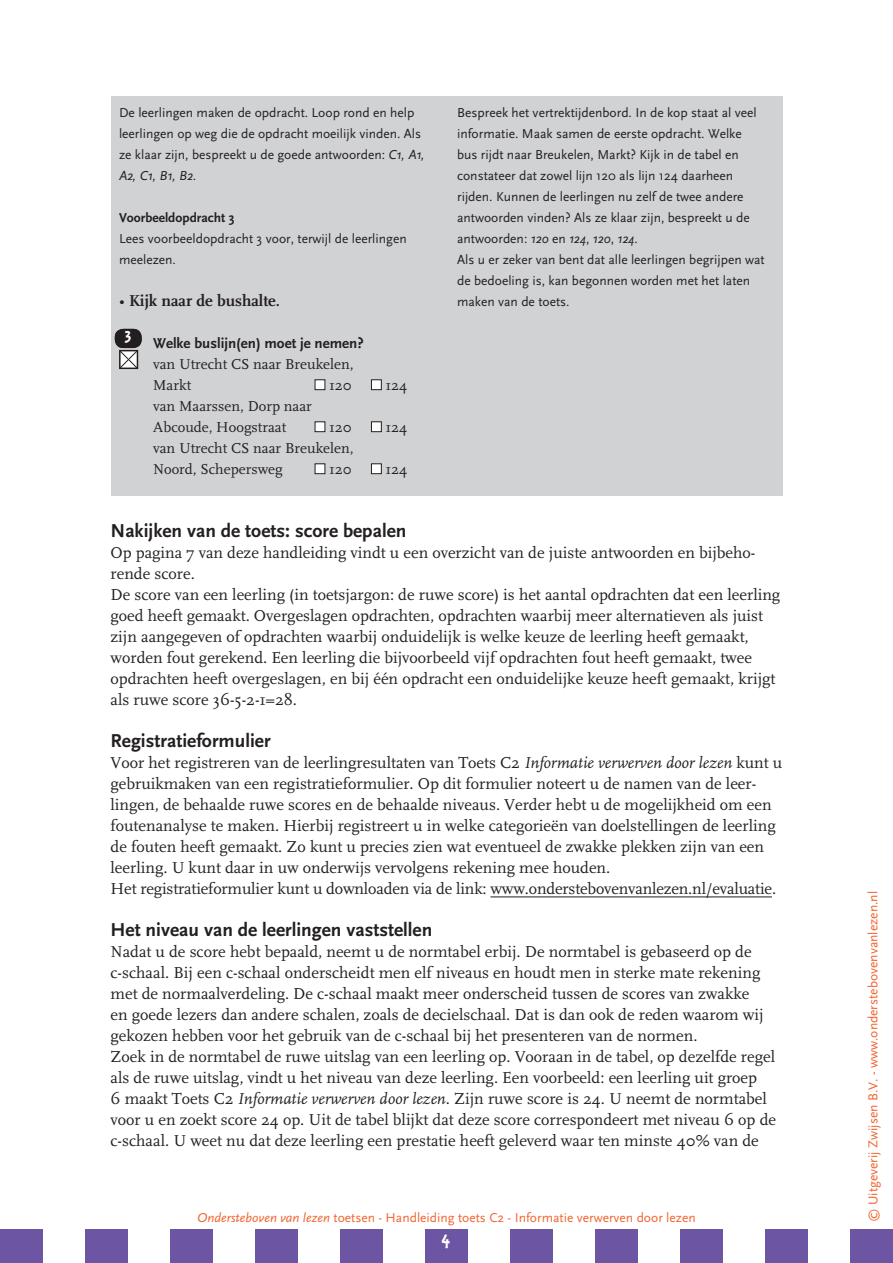
<style>
.page{position:relative;width:893px;height:1263px;background:#fff}
.page>*{position:absolute;margin:0;border:0;box-sizing:border-box;transform-origin:0 0}
._03_Andere_pagina_s{font:700 19.5px "Scala Sans";color:#231f20}
.t1{font:18.3px "Kosmik Bold One";color:#fff}
._03_Andere_pagina_s-2{font:16.5px/21px "Scala";color:#231f20}
._03_Andere_pagina_s-3{font:700 16.5px "Scala";color:#231f20}
._05_Voorbeeldopdrach{font:15px/21px "Scala";color:#231f20}
._05_Voorbeeldopdrach-2{font:700 15px "Scala Sans";color:#231f20}
._05_Voorbeeldopdrach-3{font:13.5px/21px "Scala Sans";color:#231f20}
.t2{font:13.5px "Scala Sans";color:#f26430}
._05_Voorbeeldopdrach-4{font:700 13.5px "Scala Sans";color:#231f20}
.s1{font-style:italic}
.s2{font-weight:400}
</style>
<div class="page">
<div style="left:0;top:1229px;width:43px;height:34px;background:#6c56a3"></div>
<div style="left:85px;top:1229px;width:43px;height:34px;background:#6c56a3"></div>
<div style="left:170px;top:1229px;width:43px;height:34px;background:#6c56a3"></div>
<div style="left:255px;top:1229px;width:43px;height:34px;background:#6c56a3"></div>
<div style="left:340px;top:1229px;width:43px;height:34px;background:#6c56a3"></div>
<div style="left:425px;top:1229px;width:43px;height:34px;background:#6c56a3"></div>
<div style="left:510px;top:1229px;width:43px;height:34px;background:#6c56a3"></div>
<div style="left:595px;top:1229px;width:43px;height:34px;background:#6c56a3"></div>
<div style="left:680px;top:1229px;width:43px;height:34px;background:#6c56a3"></div>
<div style="left:765px;top:1229px;width:43px;height:34px;background:#6c56a3"></div>
<div style="left:850px;top:1229px;width:43px;height:34px;background:#6c56a3"></div>
<hr style="left:490px;top:897px;width:282px;height:1px;background:#231f20">
<div style="left:111px;top:96px;width:671px;height:399px;background:#d1d2d4"></div>
<svg style="left:122px;top:353px;width:13px;height:13px"></svg>
<div style="left:119px;top:350px;width:19px;height:19px;border:2px solid #231f20"></div>
<div style="left:315px;top:380px;width:10px;height:10px;background:#fff"></div>
<div style="left:315px;top:379px;width:10px;height:11px;border:1px solid #231f20"></div>
<div style="left:371px;top:380px;width:10px;height:10px;background:#fff"></div>
<div style="left:371px;top:379px;width:11px;height:11px;border:1px solid #231f20"></div>
<div style="left:315px;top:422px;width:10px;height:10px;background:#fff"></div>
<div style="left:315px;top:421px;width:10px;height:11px;border:1px solid #231f20"></div>
<div style="left:371px;top:422px;width:10px;height:10px;background:#fff"></div>
<div style="left:371px;top:421px;width:11px;height:11px;border:1px solid #231f20"></div>
<div style="left:315px;top:464px;width:10px;height:10px;background:#fff"></div>
<div style="left:315px;top:463px;width:10px;height:11px;border:1px solid #231f20"></div>
<div style="left:371px;top:464px;width:10px;height:10px;background:#fff"></div>
<div style="left:371px;top:463px;width:11px;height:11px;border:1px solid #231f20"></div>
<div style="left:115px;top:329px;width:27px;height:19px;background:#231f20;border-radius:9px"></div>
<p class="_05_Voorbeeldopdrach-3" style="left:119px;top:102px;width:307px">De leerlingen maken de opdracht. Loop rond en help leerlingen op weg die de opdracht moeilijk vinden. Als ze klaar zijn, bespreekt u de goede antwoorden: <span class="s1">C1, A1, A2, C1, B1, B2</span>.</p>
<p class="_05_Voorbeeldopdrach-4" style="left:119px;top:210px;width:117px">Voorbeeldopdracht 3</p>
<p class="_05_Voorbeeldopdrach-3" style="left:119px;top:228px;width:289px">Lees voorbeeldopdracht 3 voor, terwijl de leerlingen meelezen.</p>
<p class="_03_Andere_pagina_s-3" style="left:119px;top:291px;width:162px"><span class="s2">•</span> Kijk naar de bushalte.</p>
<p class="_05_Voorbeeldopdrach-2" style="left:153px;top:335px;width:212px">Welke buslijn(en) moet je nemen?</p>
<p class="_05_Voorbeeldopdrach" style="left:153px;top:354px;width:202px">van Utrecht CS naar Breukelen,<br>Markt</p>
<p class="t1" style="left:125px;top:323px;width:7px">3</p>
<p class="_05_Voorbeeldopdrach" style="left:329px;top:375px;width:24px">120</p>
<p class="_05_Voorbeeldopdrach" style="left:385px;top:375px;width:23px">124</p>
<p class="_05_Voorbeeldopdrach" style="left:153px;top:396px;width:160px">van Maarssen, Dorp naar<br>Abcoude, Hoogstraat</p>
<p class="_05_Voorbeeldopdrach" style="left:329px;top:417px;width:24px">120</p>
<p class="_05_Voorbeeldopdrach" style="left:385px;top:417px;width:23px">124</p>
<p class="_05_Voorbeeldopdrach" style="left:153px;top:438px;width:202px">van Utrecht CS naar Breukelen,<br>Noord, Schepersweg</p>
<p class="_05_Voorbeeldopdrach" style="left:329px;top:459px;width:24px">120</p>
<p class="_05_Voorbeeldopdrach" style="left:385px;top:459px;width:23px">124</p>
<p class="_05_Voorbeeldopdrach-3" style="left:457px;top:102px;width:301px">Bespreek het vertrektijdenbord. In de kop staat al veel informatie. Maak samen de eerste opdracht. Welke bus rijdt naar Breukelen, Markt? Kijk in de tabel en constateer dat zowel lijn 120 als lijn 124 daarheen rijden. Kunnen de leerlingen nu zelf de twee andere antwoorden vinden? Als ze klaar zijn, bespreekt u de antwoorden: <span class="s1">120</span> en <span class="s1">124</span>, <span class="s1">120</span>, <span class="s1">124</span>.</p>
<p class="_05_Voorbeeldopdrach-3" style="left:457px;top:249px;width:309px">Als u er zeker van bent dat alle leerlingen begrijpen wat de bedoeling is, kan begonnen worden met het laten maken van de toets.</p>
<p class="_03_Andere_pagina_s" style="left:111px;top:520px;width:297px">Nakijken van de toets: score bepalen</p>
<p class="_03_Andere_pagina_s-2" style="left:111px;top:542px;width:646px">Op pagina 7 van deze handleiding vindt u een overzicht van de juiste antwoorden en bijbeho&shy;rende score.</p>
<p class="_03_Andere_pagina_s-2" style="left:111px;top:584px;width:671px">De score van een leerling (in toetsjargon: de ruwe score) is het aantal opdrachten dat een leerling goed heeft gemaakt. Overgeslagen opdrachten, opdrachten waarbij meer alternatieven als juist zijn aangegeven of opdrachten waarbij onduidelijk is welke keuze de leerling heeft gemaakt, worden fout gerekend. Een leerling die bijvoorbeeld vijf opdrachten fout heeft gemaakt, twee opdrachten heeft overgeslagen, en bij één opdracht een onduidelijke keuze heeft gemaakt, krijgt als ruwe score 36-5-2-1=28.</p>
<p class="_03_Andere_pagina_s" style="left:111px;top:730px;width:162px">Registratieformulier</p>
<p class="_03_Andere_pagina_s-2" style="left:111px;top:752px;width:673px">Voor het registreren van de leerlingresultaten van Toets C2 <span class="s1">Informatie verwerven door lezen</span> kunt u gebruikmaken van een registratieformulier. Op dit formulier noteert u de namen van de leer&shy;lingen, de behaalde ruwe scores en de behaalde niveaus. Verder hebt u de mogelijkheid om een foutenanalyse te maken. Hierbij registreert u in welke categorieën van doelstellingen de leerling de fouten heeft gemaakt. Zo kunt u precies zien wat eventueel de zwakke plekken zijn van een leerling. U kunt daar in uw onderwijs vervolgens rekening mee houden.</p>
<p class="_03_Andere_pagina_s-2" style="left:111px;top:878px;width:667px">Het registratieformulier kunt u downloaden via de link: www.onderstebovenvanlezen.nl/evaluatie.</p>
<p class="_03_Andere_pagina_s" style="left:111px;top:919px;width:323px">Het niveau van de leerlingen vaststellen</p>
<p class="_03_Andere_pagina_s-2" style="left:111px;top:941px;width:654px">Nadat u de score hebt bepaald, neemt u de normtabel erbij. De normtabel is gebaseerd op de c-schaal. Bij een c-schaal onderscheidt men elf niveaus en houdt men in sterke mate rekening met de normaalverdeling. De c-schaal maakt meer onderscheid tussen de scores van zwakke en goede lezers dan andere schalen, zoals de decielschaal. Dat is dan ook de reden waarom wij gekozen hebben voor het gebruik van de c-schaal bij het presenteren van de normen.</p>
<p class="_03_Andere_pagina_s-2" style="left:111px;top:1046px;width:667px">Zoek in de normtabel de ruwe uitslag van een leerling op. Vooraan in de tabel, op dezelfde regel als de ruwe uitslag, vindt u het niveau van deze leerling. Een voorbeeld: een leerling uit groep<br>6 maakt Toets C2 <span class="s1">Informatie verwerven door lezen</span>. Zijn ruwe score is 24. U neemt de normtabel voor u en zoekt score 24 op. Uit de tabel blijkt dat deze score correspondeert met niveau 6 op de c-schaal. U weet nu dat deze leerling een prestatie heeft geleverd waar ten minste 40% van de</p>
<p class="t2" style="left:197px;top:1210px;width:500px"><span class="s1">Ondersteboven van lezen</span> toetsen - Handleiding toets C2 - Informatie verwerven door lezen</p>
<p class="t2" style="left:866px;top:1222px;width:332px;rotate:-90deg">© Uitgeverij Zwijsen B.V. - www.onderstebovenvanlezen.nl</p>
</div>
